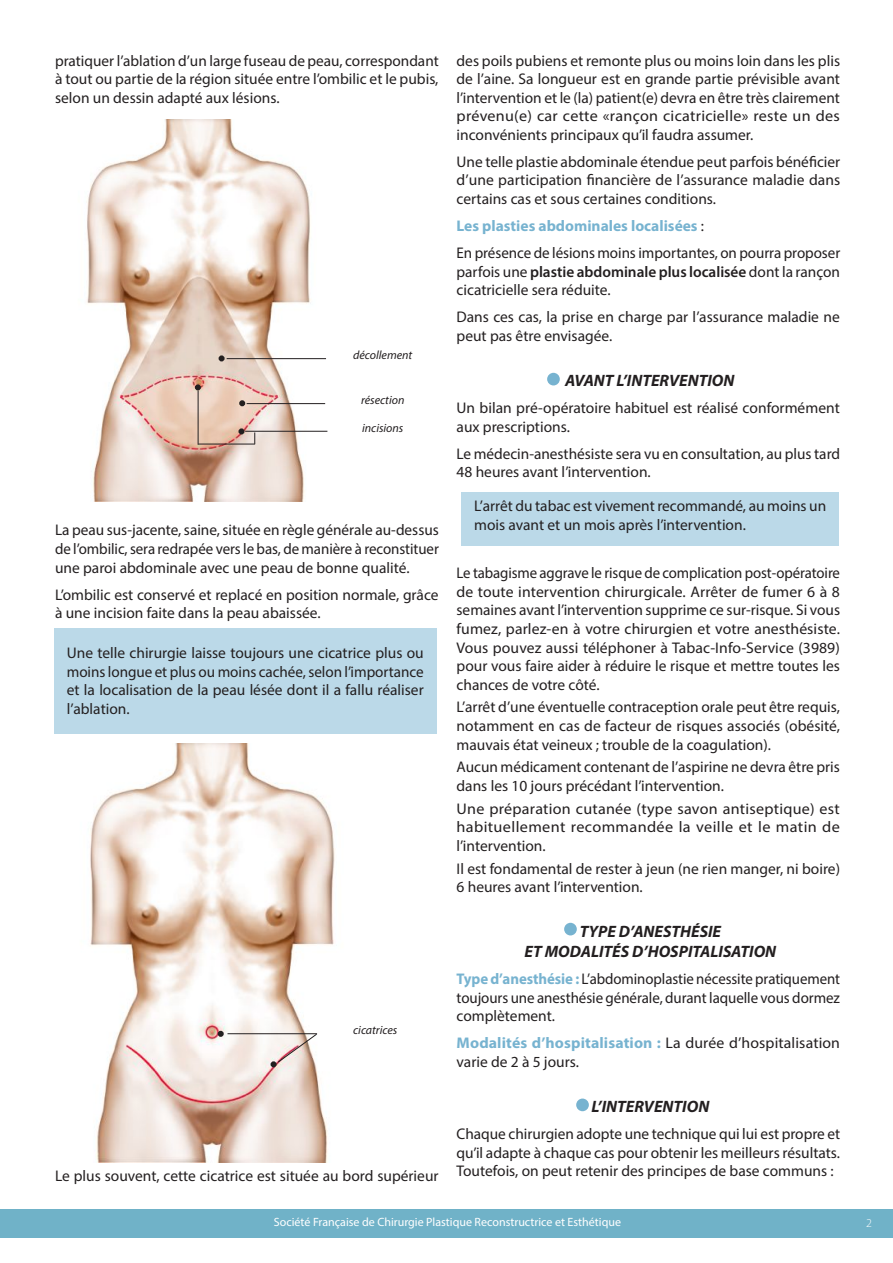
<style>
.page{position:relative;width:893px;height:1263px;background:#fff}
.page>*{position:absolute;margin:0;border:0;box-sizing:border-box;transform-origin:0 0}
.t1{font:italic 700 16.5px/19.8px "Myriad Pro";color:#231f20;text-align:center}
.t2{font:15.45px/18.6px "Myriad Pro";color:#231f20}
.t3{font:15.45px/18.6px "Myriad Pro";color:#231f20;text-align:justify;scale:.96 1}
.t4{font:15.45px/18.6px "Myriad Pro";color:#231f20;text-align:justify;scale:1.04 1}
.t5{font:12px "Myriad Pro";color:#fff}
.t6{font:italic 12px "Myriad Pro";color:#231f20}
.t7{font:300 12px "Myriad Pro";color:#fff}
.s1{font-weight:700;color:#77b3d0}
.s2{font-weight:600}
</style>
<div class="page">
<div style="left:0;top:1209px;width:892px;height:28px;background:#70b2c8"></div>
<div style="left:576px;top:1098px;width:13px;height:13px;background:#77b3d0;border-radius:50%"></div>
<div style="left:564px;top:923px;width:13px;height:12px;background:#77b3d0;border-radius:50%"></div>
<div style="left:547px;top:373px;width:13px;height:12px;background:#77b3d0;border-radius:50%"></div>
<div style="left:54px;top:628px;width:383px;height:105px;background:#bbd9e8"></div>
<img style="left:90px;top:743px;width:245px;height:420px">
<hr style="left:227px;top:1033px;width:90px;height:1px;background:#231f20">
<svg style="left:218px;top:1031px;width:6px;height:6px"></svg>
<svg style="left:271px;top:1033px;width:47px;height:34px"></svg>
<div style="left:461px;top:492px;width:378px;height:53px;background:#bbd9e8"></div>
<img style="left:87px;top:119px;width:229px;height:382px">
<hr style="left:227px;top:358px;width:99px;height:1px;background:#231f20">
<svg style="left:219px;top:355px;width:6px;height:6px"></svg>
<hr style="left:198px;top:444px;width:57px;height:1px;background:#231f20">
<hr style="left:198px;top:390px;width:1px;height:55px;background:#231f20">
<hr style="left:247px;top:403px;width:78px;height:1px;background:#231f20">
<svg style="left:238px;top:428px;width:6px;height:6px"></svg>
<hr style="left:245px;top:431px;width:82px;height:1px;background:#231f20">
<svg style="left:239px;top:400px;width:6px;height:6px"></svg>
<svg style="left:195px;top:384px;width:6px;height:6px"></svg>
<svg style="left:254px;top:432px;width:1px;height:12px"></svg>
<p class="t2" style="left:55px;top:51px;width:385px;text-align:justify">pratiquer l’ablation d’un large fuseau de peau, correspondant à tout ou partie de la région située entre l’ombilic et le pubis, selon un dessin adapté aux lésions.</p>
<p class="t6" style="left:353px;top:347px;width:61px">décollement</p>
<p class="t6" style="left:361px;top:393px;width:45px">résection</p>
<p class="t6" style="left:362px;top:421px;width:43px">incisions</p>
<p class="t2" style="left:457px;top:51px;width:385px;text-align:justify">des poils pubiens et remonte plus ou moins loin dans les plis de l’aine. Sa longueur est en grande partie prévisible avant l’intervention et le (la) patient(e) devra en être très clairement prévenu(e) car cette «rançon cicatricielle» reste un des inconvénients principaux qu’il faudra assumer.</p>
<p class="t2" style="left:457px;top:152px;width:385px;text-align:justify">Une telle plastie abdominale étendue peut parfois bénéficier d’une participation financière de l’assurance maladie dans certains cas et sous certaines conditions.</p>
<p class="t2" style="left:457px;top:212px;width:385px;line-height:27px"><span class="s1">Les plasties abdominales localisées</span> :<br>En présence de lésions moins importantes, on pourra proposer</p>
<p class="t2" style="left:457px;top:262px;width:385px">parfois une <span class="s2">plastie abdominale plus localisée</span> dont la rançon cicatricielle sera réduite.</p>
<p class="t2" style="left:457px;top:307px;width:385px">Dans ces cas, la prise en charge par l’assurance maladie ne peut pas être envisagée.</p>
<p class="t1" style="left:565px;top:370px;width:171px">AVANT L’INTERVENTION</p>
<p class="t2" style="left:457px;top:398px;width:385px">Un bilan pré-opératoire habituel est réalisé conformément aux prescriptions.</p>
<p class="t2" style="left:457px;top:444px;width:385px">Le médecin-anesthésiste sera vu en consultation, au plus tard<br>48 heures avant l’intervention.</p>
<p class="t2" style="left:474px;top:497px;width:354px">L’arrêt du tabac est vivement recommandé, au moins un mois avant et un mois après l’intervention.</p>
<p class="t2" style="left:55px;top:521px;width:385px;text-align:justify">La peau sus-jacente, saine, située en règle générale au-dessus de l’ombilic, sera redrapée vers le bas, de manière à reconstituer une paroi abdominale avec une peau de bonne qualité.</p>
<p class="t2" style="left:55px;top:585px;width:385px">L’ombilic est conservé et replacé en position normale, grâce à une incision faite dans la peau abaissée.</p>
<p class="t3" style="left:457px;top:564px;width:401px">Le tabagisme aggrave le risque de complication post-opératoire de toute intervention chirurgicale. Arrêter de fumer 6 à 8 semaines avant l’intervention supprime ce sur-risque. Si vous fumez, parlez-en à votre chirurgien et votre anesthésiste.<br>Vous pouvez aussi téléphoner à Tabac-Info-Service (3989) pour vous faire aider à réduire le risque et mettre toutes les chances de votre côté.</p>
<p class="t2" style="left:457px;top:698px;width:385px;text-align:justify">L’arrêt d’une éventuelle contraception orale peut être requis, notamment en cas de facteur de risques associés (obésité, mauvais état veineux ; trouble de la coagulation).</p>
<p class="t2" style="left:457px;top:757px;width:385px">Aucun médicament contenant de l’aspirine ne devra être pris dans les 10 jours précédant l’intervention.</p>
<p class="t4" style="left:457px;top:799px;width:370px">Une préparation cutanée (type savon antiseptique) est habituellement recommandée la veille et le matin de l’intervention.</p>
<p class="t2" style="left:457px;top:859px;width:385px">Il est fondamental de rester à jeun (ne rien manger, ni boire)<br>6 heures avant l’intervention.</p>
<p class="t1" style="left:525px;top:921px;width:253px">TYPE D’ANESTHÉSIE<br>ET MODALITÉS D’HOSPITALISATION</p>
<p class="t3" style="left:457px;top:969px;width:401px"><span class="s1">Type d’anesthésie :</span> L’abdominoplastie nécessite pratiquement toujours une anesthésie générale, durant laquelle vous dormez complètement.</p>
<p class="t2" style="left:457px;top:1034px;width:385px"><span class="s1">Modalités d’hospitalisation :</span> La durée d’hospitalisation varie de 2 à 5 jours.</p>
<p class="t1" style="left:591px;top:1096px;width:119px">L’INTERVENTION</p>
<p class="t2" style="left:457px;top:1124px;width:385px;text-align:justify">Chaque chirurgien adopte une technique qui lui est propre et qu’il adapte à chaque cas pour obtenir les meilleurs résultats.<br>Toutefois, on peut retenir des principes de base communs :</p>
<p class="t5" style="left:274px;top:1215px;width:349px">Société Française de Chirurgie Plastique Reconstructrice et Esthétique</p>
<p class="t2" style="left:67px;top:644px;width:358px;text-align:justify">Une telle chirurgie laisse toujours une cicatrice plus ou moins longue et plus ou moins cachée, selon l’importance et la localisation de la peau lésée dont il a fallu réaliser l’ablation.</p>
<p class="t6" style="left:353px;top:1022px;width:46px">cicatrices</p>
<p class="t2" style="left:55px;top:1166px;width:385px">Le plus souvent, cette cicatrice est située au bord supérieur</p>
<p class="t7" style="left:866px;top:1216px;width:7px">2</p>
</div>
